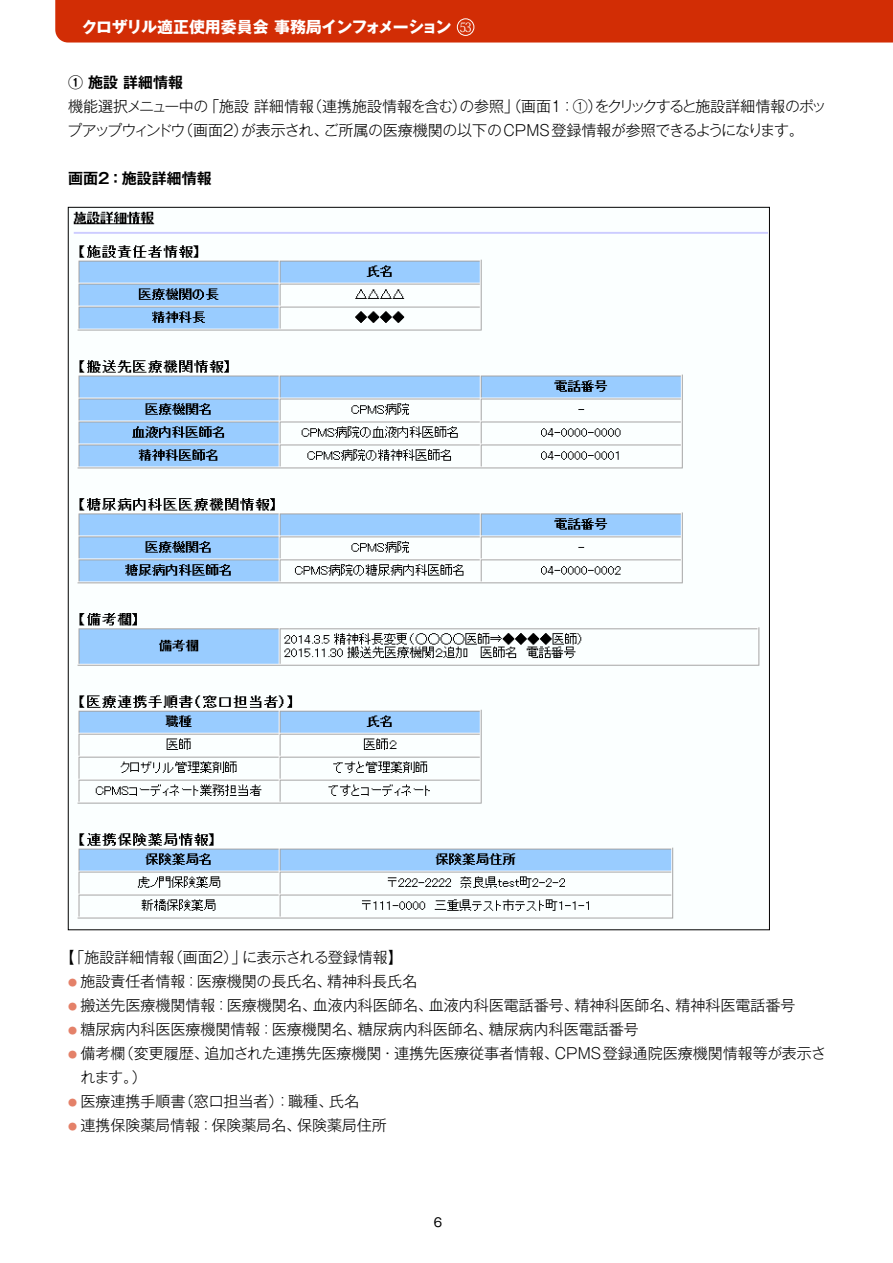
<style>
.page{position:relative;width:893px;height:1263px;background:#fff}
.page>*{position:absolute;margin:0;border:0;box-sizing:border-box;transform-origin:0 0}
.t1{font:700 15.9px "Gothic MB101 Pro";letter-spacing:-.03em;color:#fff}
.本文{font:300 15px/24px "Gothic MB101 Pro";color:#000}
.本文-2{font:300 15px/24px "Gothic MB101 Pro";letter-spacing:-.02em;color:#000}
.本文-3{font:700 15px "Gothic MB101 Pro De";color:#000}
.t2{font:12.15px "Gothic MB101 Pro";color:#000}
.s1{font-family:"Koz Min Pr 6 N";font-weight:400;font-size:12.9px}
.s2{font-size:9px;color:#e48169}
</style>
<div class="page">
<img style="left:73px;top:211px;width:694px;height:708px">
<div style="left:55px;top:0;width:838px;height:43px;background:#d22d05"></div>
<div style="left:457px;top:19px;width:17px;height:17px;border:1px solid #fff;border-radius:50%"></div>
<p class="t1" style="left:82px;top:14px;width:392px">クロザリル適正使用委員会 事務局インフォメーション <span class="s1">53</span></p>
<p class="本文-3" style="left:68px;top:70px;width:116px">① 施設詳細情報</p>
<p class="本文-2" style="left:67px;top:93px;width:761px">機能選択メニュー中の「施設 詳細情報（連携施設情報を含む）の参照」（画面1：①）をクリックすると施設詳細情報のポップアップウィンドウ（画面2）が表示され、ご所属の医療機関の以下のCPMS登録情報が参照できるようになります。</p>
<p class="本文-3" style="left:68px;top:166px;width:145px">画面2：施設詳細情報</p>
<p class="本文" style="left:60px;top:943px;width:345px">【「施設詳細情報（画面2）」に表示される登録情報】</p>
<p class="本文" style="left:68px;top:967px;width:351px"><span class="s2">●</span> 施設責任者情報：医療機関の長氏名、精神科長氏名</p>
<p class="本文" style="left:68px;top:991px;width:729px"><span class="s2">●</span> 搬送先医療機関情報：医療機関名、血液内科医師名、血液内科医電話番号、精神科医師名、精神科医電話番号</p>
<p class="本文" style="left:68px;top:1015px;width:572px"><span class="s2">●</span> 糖尿病内科医医療機関情報：医療機関名、糖尿病内科医師名、糖尿病内科医電話番号</p>
<p class="本文" style="left:81px;top:1039px;width:747px;text-indent:-12px"><span class="s2">●</span> 備考欄（変更履歴、追加された連携先医療機関・連携先医療従事者情報、CPMS登録通院医療機関情報等が表示されます。）</p>
<p class="本文" style="left:68px;top:1087px;width:293px"><span class="s2">●</span> 医療連携手順書（窓口担当者）：職種、氏名</p>
<p class="本文" style="left:68px;top:1111px;width:320px"><span class="s2">●</span> 連携保険薬局情報：保険薬局名、保険薬局住所</p>
<p class="t2" style="left:434px;top:1212px;width:10px">6</p>
</div>
